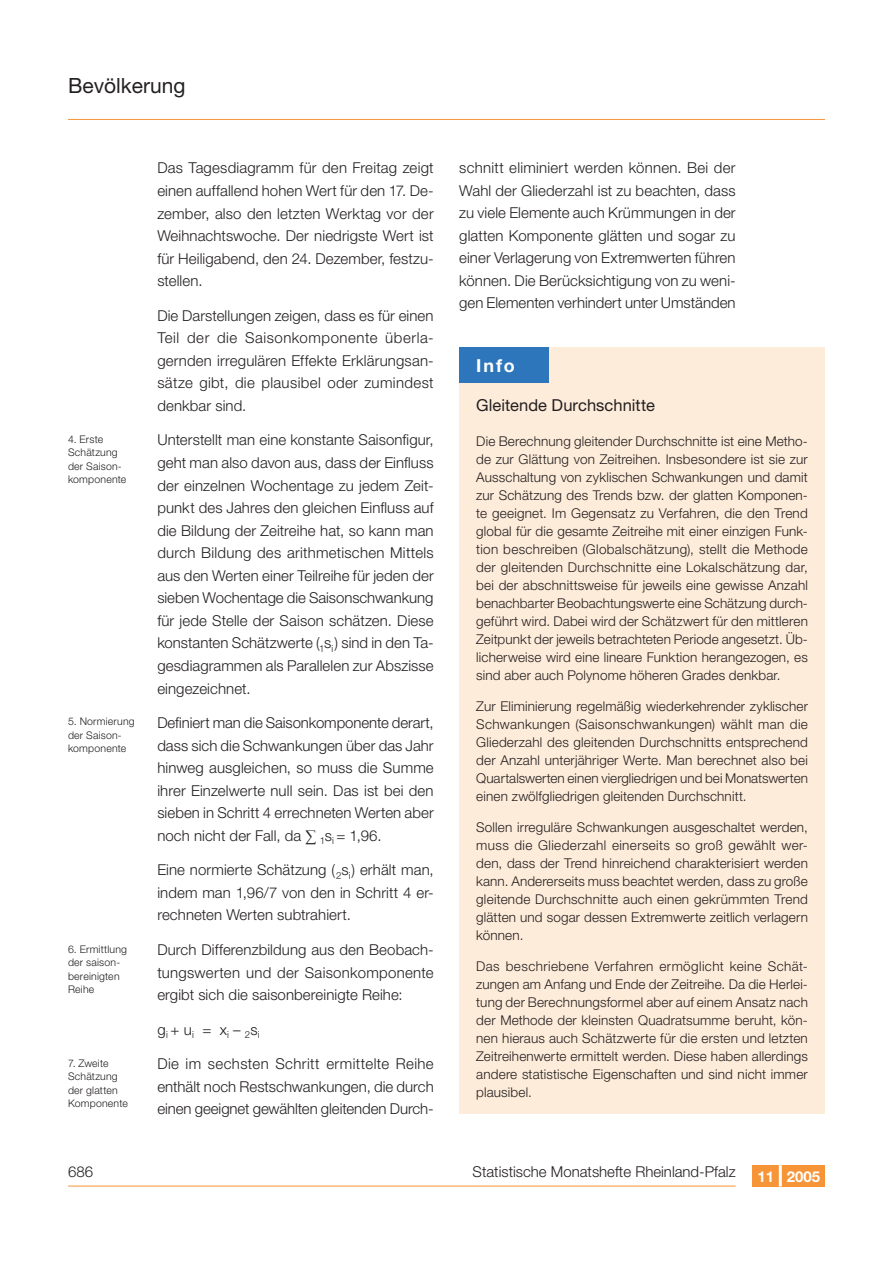
<style>
.page{position:relative;width:893px;height:1263px;background:#fff}
.page>*{position:absolute;margin:0;border:0;box-sizing:border-box;transform-origin:0 0}
.t1{font:21px "Helvetica Neue LT";color:#231f20}
.t2{font:700 18px "Helvetica Neue LT";color:#fff}
.t3{font:16.5px "Helvetica Neue LT";color:#231f20}
.t4{font:300 15px/22.5px "Helvetica Neue LT";letter-spacing:.005em;color:#231f20;text-align:justify}
.t5{font:700 15px "Helvetica Neue LT";color:#fff}
.t6{font:300 13.5px/18px "Helvetica Neue LT";letter-spacing:.01em;color:#231f20;text-align:justify}
.t7{font:300 10.5px/13.5px "Helvetica Neue LT";letter-spacing:.02em;color:#231f20}
.s1{font-family:"Times New Roman";font-weight:400}
</style>
<div class="page">
<hr style="left:68px;top:119px;width:757px;height:1px;background:#f79438">
<div style="left:753px;top:1165px;width:72px;height:21px;background:#f79438"></div>
<hr style="left:779px;top:1165px;width:3px;height:21px;background:#fff">
<hr style="left:68px;top:1186px;width:668px;height:1px;background:#f79438">
<div style="left:459px;top:347px;width:366px;height:767px;background:#feecda"></div>
<div style="left:459px;top:347px;width:90px;height:36px;background:#2e76bc"></div>
<h1 class="t1" style="left:68px;top:73px;width:119px">Bevölkerung</h1>
<p class="t7" style="left:68px;top:432px;width:60px">4. Erste<br>Schätzung der Saison&shy;komponente</p>
<p class="t7" style="left:68px;top:715px;width:68px">5. Normierung der Saison&shy;komponente</p>
<p class="t7" style="left:68px;top:942px;width:61px">6. Ermittlung der saison&shy;bereinigten<br>Reihe</p>
<p class="t7" style="left:68px;top:1056px;width:61px">7. Zweite<br>Schätzung der glatten<br>Komponente</p>
<p class="t4" style="left:157px;top:156px;width:278px">Das Tagesdiagramm für den Freitag zeigt einen auffallend hohen Wert für den 17. De&shy;zember, also den letzten Werktag vor der Weihnachtswoche. Der niedrigste Wert ist für Heiligabend, den 24. Dezember, festzu&shy;stellen.</p>
<p class="t4" style="left:157px;top:304px;width:278px">Die Darstellungen zeigen, dass es für einen Teil der die Saisonkomponente überla&shy;gernden irregulären Effekte Erklärungsan&shy;sätze gibt, die plausibel oder zumindest denkbar sind.</p>
<p class="t4" style="left:157px;top:428px;width:278px">Unterstellt man eine konstante Saisonfigur, geht man also davon aus, dass der Einfluss der einzelnen Wochentage zu jedem Zeit&shy;punkt des Jahres den gleichen Einfluss auf die Bildung der Zeitreihe hat, so kann man durch Bildung des arithmetischen Mittels aus den Werten einer Teilreihe für jeden der sieben Wochentage die Saisonschwankung für jede Stelle der Saison schätzen. Diese konstanten Schätzwerte (<sub>1</sub>s<sub>i</sub>) sind in den Ta&shy;gesdiagrammen als Parallelen zur Abszisse eingezeichnet.</p>
<p class="t4" style="left:157px;top:711px;width:278px">Definiert man die Saisonkomponente derart, dass sich die Schwankungen über das Jahr hinweg ausgleichen, so muss die Summe ihrer Einzelwerte null sein. Das ist bei den sieben in Schritt 4 errechneten Werten aber noch nicht der Fall, da <span class="s1">∑</span> <sub>1</sub>s<sub>i</sub> = 1,96.</p>
<p class="t4" style="left:157px;top:858px;width:278px">Eine normierte Schätzung (<sub>2</sub>s<sub>i</sub>) erhält man, indem man 1,96/7 von den in Schritt 4 er&shy;rechneten Werten subtrahiert.</p>
<p class="t4" style="left:157px;top:938px;width:278px">Durch Differenzbildung aus den Beobach&shy;tungswerten und der Saisonkomponente ergibt sich die saisonbereinigte Reihe:</p>
<p class="t4" style="left:157px;top:1018px;width:104px">g<sub>i</sub> + u<sub>i</sub> = x<sub>i</sub> – <sub>2</sub>s<sub>i</sub></p>
<p class="t4" style="left:157px;top:1052px;width:278px">Die im sechsten Schritt ermittelte Reihe enthält noch Restschwankungen, die durch einen geeignet gewählten gleitenden Durch-</p>
<p class="t4" style="left:459px;top:156px;width:278px">schnitt eliminiert werden können. Bei der Wahl der Gliederzahl ist zu beachten, dass zu viele Elemente auch Krümmungen in der glatten Komponente glätten und sogar zu einer Verlagerung von Extremwerten führen können. Die Berücksichtigung von zu weni&shy;gen Elementen verhindert unter Umständen</p>
<h2 class="t2" style="left:476px;top:354px;width:40px">Info</h2>
<p class="t3" style="left:476px;top:396px;width:180px">Gleitende Durchschnitte</p>
<p class="t6" style="left:476px;top:432px;width:333px">Die Berechnung gleitender Durchschnitte ist eine Metho&shy;de zur Glättung von Zeitreihen. Insbesondere ist sie zur Ausschaltung von zyklischen Schwankungen und damit zur Schätzung des Trends bzw. der glatten Komponen&shy;te geeignet. Im Gegensatz zu Verfahren, die den Trend global für die gesamte Zeitreihe mit einer einzigen Funk&shy;tion beschreiben (Globalschätzung), stellt die Methode der gleitenden Durchschnitte eine Lokalschätzung dar, bei der abschnittsweise für jeweils eine gewisse Anzahl benachbarter Beobachtungswerte eine Schätzung durch&shy;geführt wird. Dabei wird der Schätzwert für den mittleren Zeitpunkt der jeweils betrachteten Periode angesetzt. Üb&shy;licherweise wird eine lineare Funktion herangezogen, es sind aber auch Polynome höheren Grades denkbar.</p>
<p class="t6" style="left:476px;top:697px;width:333px">Zur Eliminierung regelmäßig wiederkehrender zyklischer Schwankungen (Saisonschwankungen) wählt man die Gliederzahl des gleitenden Durchschnitts entsprechend der Anzahl unterjähriger Werte. Man berechnet also bei Quartalswerten einen viergliedrigen und bei Monatswerten einen zwölfgliedrigen gleitenden Durchschnitt.</p>
<p class="t6" style="left:476px;top:818px;width:333px">Sollen irreguläre Schwankungen ausgeschaltet werden, muss die Gliederzahl einerseits so groß gewählt wer&shy;den, dass der Trend hinreichend charakterisiert werden kann. Andererseits muss beachtet werden, dass zu große gleitende Durchschnitte auch einen gekrümmten Trend glätten und sogar dessen Extremwerte zeitlich verlagern können.</p>
<p class="t6" style="left:476px;top:956px;width:333px">Das beschriebene Verfahren ermöglicht keine Schät&shy;zungen am Anfang und Ende der Zeitreihe. Da die Herlei&shy;tung der Berechnungsformel aber auf einem Ansatz nach der Methode der kleinsten Quadratsumme beruht, kön&shy;nen hieraus auch Schätzwerte für die ersten und letzten Zeitreihenwerte ermittelt werden. Diese haben allerdings andere statistische Eigenschaften und sind nicht immer plausibel.</p>
<p class="t4" style="left:68px;top:1160px;width:27px">686</p>
<p class="t4" style="left:473px;top:1160px;width:265px">Statistische Monatshefte Rheinland-Pfalz</p>
<p class="t5" style="left:757px;top:1167px;width:64px">11 2005</p>
</div>
